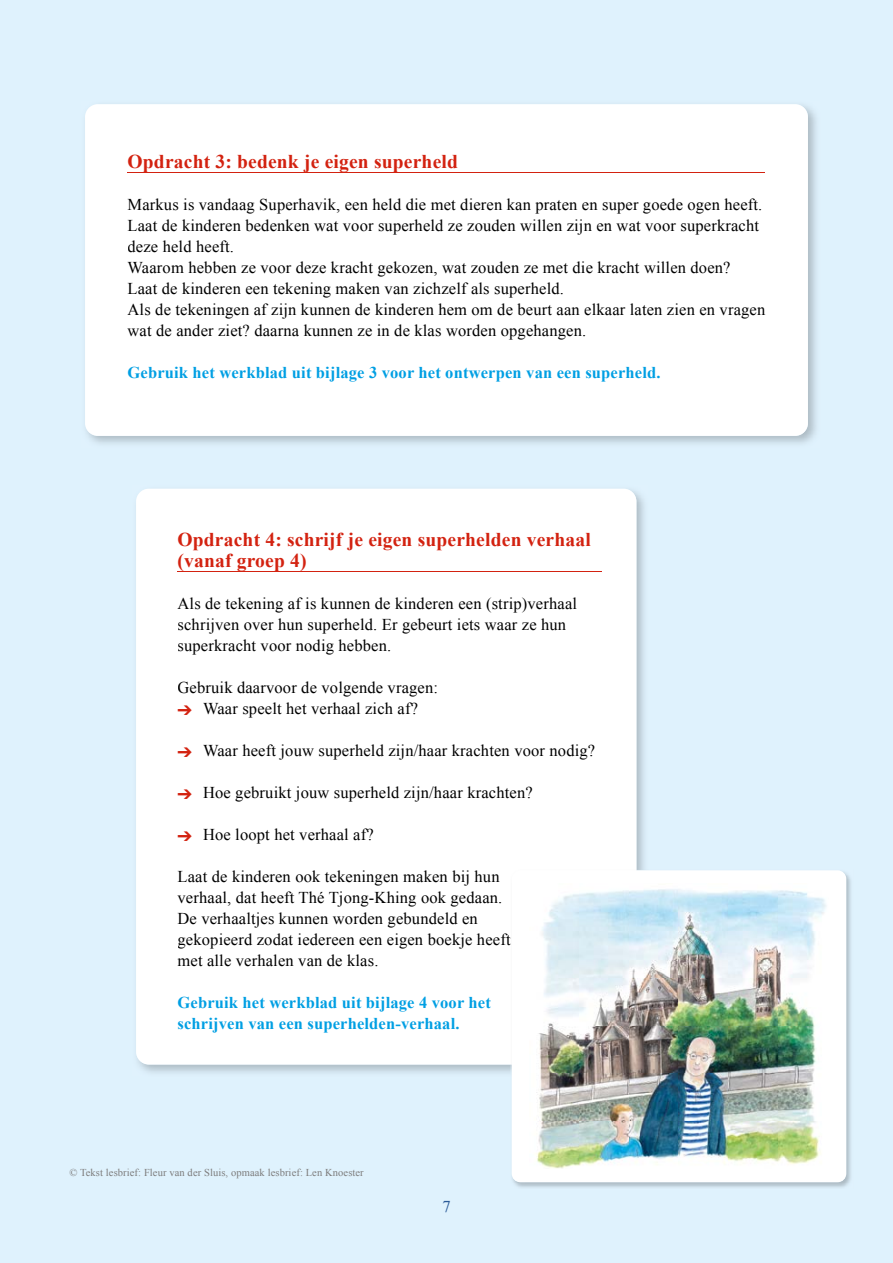
<style>
.page{position:relative;width:893px;height:1263px;background:#dff2fd}
.page>*{position:absolute;margin:0;border:0;box-sizing:border-box;transform-origin:0 0}
.t1{font:700 19.5px/21px "Times New Roman";letter-spacing:.01em;color:#d32210}
.t2{font:16.5px/21px "Times New Roman";letter-spacing:.01em;color:#000}
.t3{font:700 16.5px/21px "Times New Roman";letter-spacing:.01em;color:#009fe3}
.t4{font:16.5px "Times New Roman";color:#2a5a97}
.t5{font:10.5px "Times New Roman";letter-spacing:.01em;color:#7c7b7b}
.s1{color:#d32210}
</style>
<div class="page">
<img style="left:137px;top:489px;width:507px;height:584px">
<div style="left:136px;top:489px;width:500px;height:575px;background:#fff;border-radius:13px"></div>
<div style="left:85px;top:104px;width:723px;height:332px;background:#fff;border-radius:13px"></div>
<hr style="left:128px;top:172px;width:637px;height:1px;background:#d32210">
<img style="left:512px;top:872px;width:339px;height:316px">
<div style="left:512px;top:870px;width:334px;height:312px;background:#fff;border-radius:9px"></div>
<img style="left:536px;top:889px;width:291px;height:280px">
<hr style="left:178px;top:571px;width:424px;height:1px;background:#d32210">
<p class="t1" style="left:128px;top:150px;width:332px">Opdracht 3: bedenk je eigen superheld</p>
<p class="t2" style="left:128px;top:194px;width:639px">Markus is vandaag Superhavik, een held die met dieren kan praten en super goede ogen heeft.<br>Laat de kinderen bedenken wat voor superheld ze zouden willen zijn en wat voor superkracht deze held heeft.<br>Waarom hebben ze voor deze kracht gekozen, wat zouden ze met die kracht willen doen?<br>Laat de kinderen een tekening maken van zichzelf als superheld.<br>Als de tekeningen af zijn kunnen de kinderen hem om de beurt aan elkaar laten zien en vragen wat de ander ziet? daarna kunnen ze in de klas worden opgehangen.</p>
<p class="t3" style="left:128px;top:362px;width:535px">Gebruik het werkblad uit bijlage 3 voor het ontwerpen van een superheld.</p>
<p class="t1" style="left:178px;top:528px;width:415px">Opdracht 4: schrijf je eigen superhelden verhaal (vanaf groep 4)</p>
<p class="t2" style="left:178px;top:593px;width:401px">Als de tekening af is kunnen de kinderen een (strip)verhaal schrijven over hun superheld. Er gebeurt iets waar ze hun superkracht voor nodig hebben.</p>
<p class="t2" style="left:178px;top:677px;width:262px">Gebruik daarvoor de volgende vragen:</p>
<p class="t2" style="left:178px;top:698px;width:242px"><span class="s1">➔</span> Waar speelt het verhaal zich af?</p>
<p class="t2" style="left:178px;top:740px;width:419px"><span class="s1">➔</span> Waar heeft jouw superheld zijn/haar krachten voor nodig?</p>
<p class="t2" style="left:178px;top:782px;width:357px"><span class="s1">➔</span> Hoe gebruikt jouw superheld zijn/haar krachten?</p>
<p class="t2" style="left:178px;top:824px;width:198px"><span class="s1">➔</span> Hoe loopt het verhaal af?</p>
<p class="t2" style="left:178px;top:866px;width:335px">Laat de kinderen ook tekeningen maken bij hun verhaal, dat heeft Thé Tjong-Khing ook gedaan.<br>De verhaaltjes kunnen worden gebundeld en gekopieerd zodat iedereen een eigen boekje heeft met alle verhalen van de klas.</p>
<p class="t3" style="left:178px;top:992px;width:315px">Gebruik het werkblad uit bijlage 4 voor het schrijven van een superhelden-verhaal.</p>
<p class="t5" style="left:69px;top:1165px;width:296px">© Tekst lesbrief: Fleur van der Sluis, opmaak lesbrief: Len Knoester</p>
<p class="t4" style="left:442px;top:1195px;width:10px">7</p>
</div>
